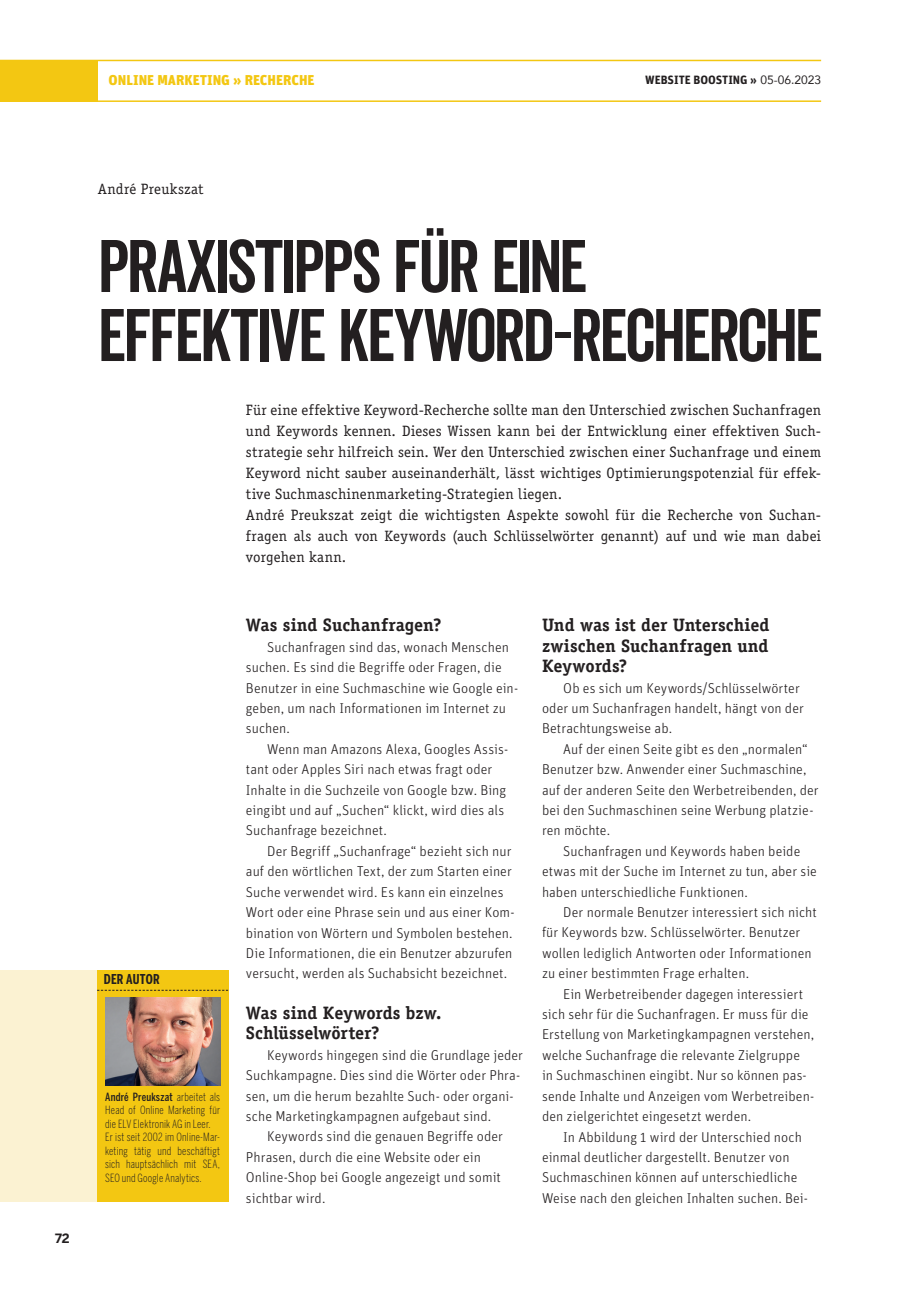
<style>
.page{position:relative;width:919px;height:1289px;background:#fff}
.page>*{position:absolute;margin:0;border:0;box-sizing:border-box;transform-origin:0 0}
.t1{font:72px/69px "Veneer Clean";letter-spacing:-.04em;color:#231f20}
.t2{font:700 18px/20.4px "Officina Serif Std";letter-spacing:.005em;color:#231f20}
.t3{font:15px/21px "Officina Serif Std";letter-spacing:.015em;color:#231f20}
.t4{font:300 14.25px/20.4px "Unit";letter-spacing:.005em;color:#231f20}
.t5{font:900 14.25px "Unit";color:#f3c712}
.t6{font:700 extra-condensed 13.5px "Benton Sans";letter-spacing:.015em;color:#231f20}
.t7{font:700 12.75px "Benton Sans";color:#231f20}
.t8{font:700 12px "Unit";color:#231f20}
.t9{font:300 extra-condensed 11.25px/13.5px "Benton Sans";letter-spacing:.015em;color:#231f20}
.s1{font-family:"Avenir";font-weight:400}
.s2{font-weight:500}
</style>
<div class="page">
<div style="left:0;top:60px;width:98px;height:41px;background:#f3c712"></div>
<hr style="left:0;top:60px;width:821px;height:1px;background:#f3c712">
<hr style="left:0;top:100px;width:821px;height:2px;background:#f3c712">
<div style="left:0;top:970px;width:228px;height:231px;background:#fbf2d2"></div>
<div style="left:97px;top:970px;width:131px;height:231px;background:#f3c712"></div>
<img style="left:105px;top:997px;width:115px;height:88px">
<svg style="left:97px;top:989px;width:131px;height:1px"></svg>
<p class="t5" style="left:108px;top:72px;width:207px">ONLINE MARKETING » RECHERCHE</p>
<p class="t8" style="left:645px;top:72px;width:177px">WEBSITE BOOSTING » <span class="s1">05-06.2023</span></p>
<p class="t7" style="left:55px;top:1230px;width:16px">72</p>
<p class="t3" style="left:98px;top:178px;width:107px">André Preukszat</p>
<h1 class="t1" style="left:98px;top:231px;width:726px">PRAXISTIPPS FÜR EINE<br>EFFEKTIVE KEYWORD-RECHERCHE</h1>
<p class="t6" style="left:104px;top:971px;width:57px">DER AUTOR</p>
<p class="t9" style="left:105px;top:1089px;width:116px"><span class="s2">André Preukszat</span> arbeitet als<br>Head of Online Marketing für die ELV Elektronik AG in Leer.<br>Er ist seit 2002 im Online-Mar&shy;keting tätig und beschäftigt sich hauptsächlich mit SEA,<br>SEO und Google Analytics.</p>
<p class="t3" style="left:246px;top:399px;width:576px">Für eine effektive Keyword-Recherche sollte man den Unterschied zwischen Suchanfragen und Keywords kennen. Dieses Wissen kann bei der Entwicklung einer effektiven Such&shy;strategie sehr hilfreich sein. Wer den Unterschied zwischen einer Suchanfrage und einem Keyword nicht sauber auseinanderhält, lässt wichtiges Optimierungspotenzial für effek&shy;tive Suchmaschinenmarketing-Strategien liegen.<br>André Preukszat zeigt die wichtigsten Aspekte sowohl für die Recherche von Suchan&shy;fragen als auch von Keywords (auch Schlüsselwörter genannt) auf und wie man dabei vorgehen kann.</p>
<p class="t2" style="left:246px;top:615px;width:197px">Was sind Suchanfragen?</p>
<p class="t4" style="left:246px;top:636px;width:274px;text-indent:21px">Suchanfragen sind das, wonach Menschen suchen. Es sind die Begriffe oder Fragen, die Benutzer in eine Suchmaschine wie Google ein&shy;geben, um nach Informationen im Internet zu suchen.</p>
<p class="t4" style="left:246px;top:738px;width:264px;text-indent:21px">Wenn man Amazons Alexa, Googles Assis&shy;tant oder Apples Siri nach etwas fragt oder Inhalte in die Suchzeile von Google bzw. Bing eingibt und auf „Suchen“ klickt, wird dies als Suchanfrage bezeichnet.</p>
<p class="t4" style="left:246px;top:840px;width:270px;text-indent:21px">Der Begriff „Suchanfrage“ bezieht sich nur auf den wörtlichen Text, der zum Starten einer Suche verwendet wird. Es kann ein einzelnes Wort oder eine Phrase sein und aus einer Kom&shy;bination von Wörtern und Symbolen bestehen.<br>Die Informationen, die ein Benutzer abzurufen versucht, werden als Suchabsicht bezeichnet.</p>
<p class="t2" style="left:246px;top:1002px;width:197px">Was sind Keywords bzw.<br>Schlüsselwörter?</p>
<p class="t4" style="left:246px;top:1044px;width:279px;text-indent:21px">Keywords hingegen sind die Grundlage jeder Suchkampagne. Dies sind die Wörter oder Phra&shy;sen, um die herum bezahlte Such- oder organi&shy;sche Marketingkampagnen aufgebaut sind.</p>
<p class="t4" style="left:246px;top:1126px;width:258px;text-indent:21px">Keywords sind die genauen Begriffe oder Phrasen, durch die eine Website oder ein Online-Shop bei Google angezeigt und somit sichtbar wird.</p>
<p class="t2" style="left:542px;top:615px;width:229px;text-align:justify">Und was ist der Unterschied zwischen Suchanfragen und Keywords?</p>
<p class="t4" style="left:542px;top:677px;width:263px;text-indent:21px">Ob es sich um Keywords/Schlüsselwörter oder um Suchanfragen handelt, hängt von der<br>Betrachtungsweise ab.</p>
<p class="t4" style="left:542px;top:738px;width:278px;text-indent:21px">Auf der einen Seite gibt es den „normalen“ Benutzer bzw. Anwender einer Suchmaschine, auf der anderen Seite den Werbetreibenden, der bei den Suchmaschinen seine Werbung platzie&shy;ren möchte.</p>
<p class="t4" style="left:542px;top:840px;width:276px;text-indent:21px">Suchanfragen und Keywords haben beide etwas mit der Suche im Internet zu tun, aber sie haben unterschiedliche Funktionen.</p>
<p class="t4" style="left:542px;top:901px;width:276px;text-indent:21px">Der normale Benutzer interessiert sich nicht für Keywords bzw. Schlüsselwörter. Benutzer wollen lediglich Antworten oder Informationen zu einer bestimmten Frage erhalten.</p>
<p class="t4" style="left:542px;top:983px;width:274px;text-indent:21px">Ein Werbetreibender dagegen interessiert sich sehr für die Suchanfragen. Er muss für die Erstellung von Marketingkampagnen verstehen, welche Suchanfrage die relevante Zielgruppe in Suchmaschinen eingibt. Nur so können pas&shy;sende Inhalte und Anzeigen vom Werbetreiben&shy;den zielgerichtet eingesetzt werden.</p>
<p class="t4" style="left:542px;top:1126px;width:267px;text-indent:21px">In Abbildung 1 wird der Unterschied noch einmal deutlicher dargestellt. Benutzer von Suchmaschinen können auf unterschiedliche Weise nach den gleichen Inhalten suchen. Bei-</p>
</div>
